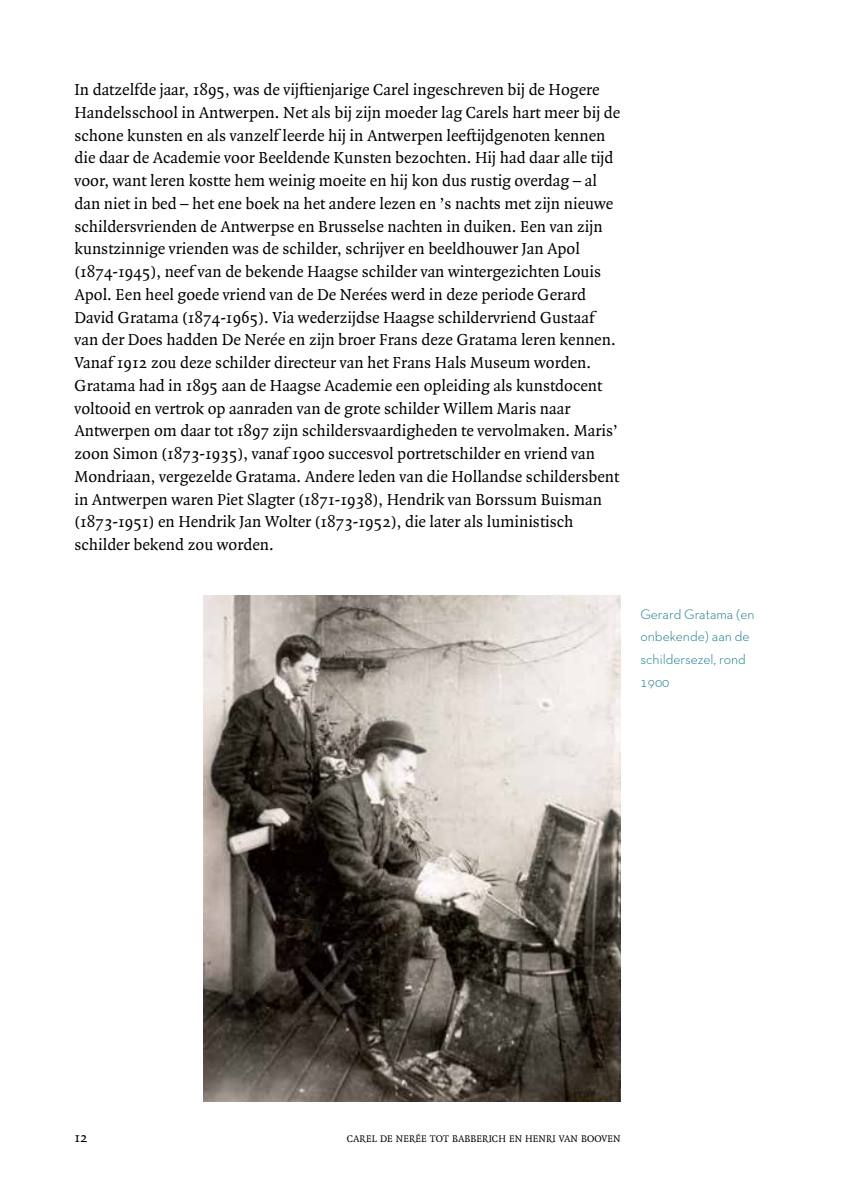
<style>
.page{position:relative;width:844px;height:1191px;background:#fff}
.page>*{position:absolute;margin:0;border:0;box-sizing:border-box;transform-origin:0 0}
.t1{font:17.15px/22.8px "Quadraat";color:#000}
.t2{font:14.88px "Quadraat";color:#000}
.t3{font:300 14px/22.8px "Neutra Text TF";color:#006b80}
.t4{font:10.33px "Quadraat";color:#000}
</style>
<div class="page">
<img style="left:203px;top:596px;width:417px;height:505px">
<p class="t1" style="left:74px;top:79px;width:547px">In datzelfde jaar, 1895, was de vijftienjarige Carel ingeschreven bij de Hogere Handelsschool in Antwerpen. Net als bij zijn moeder lag Carels hart meer bij de schone kunsten en als vanzelf leerde hij in Antwerpen leeftijdgenoten kennen die daar de Academie voor Beeldende Kunsten bezochten. Hij had daar alle tijd voor, want leren kostte hem weinig moeite en hij kon dus rustig overdag – al dan niet in bed – het ene boek na het andere lezen en ’s nachts met zijn nieuwe schildersvrienden de Antwerpse en Brusselse nachten in duiken. Een van zijn kunstzinnige vrienden was de schilder, schrijver en beeldhouwer Jan Apol (1874-1945), neef van de bekende Haagse schilder van wintergezichten Louis Apol. Een heel goede vriend van de De Nerées werd in deze periode Gerard David Gratama (1874-1965). Via wederzijdse Haagse schildervriend Gustaaf van der Does hadden De Nerée en zijn broer Frans deze Gratama leren kennen.<br>Vanaf 1912 zou deze schilder directeur van het Frans Hals Museum worden.<br>Gratama had in 1895 aan de Haagse Academie een opleiding als kunstdocent voltooid en vertrok op aanraden van de grote schilder Willem Maris naar Antwerpen om daar tot 1897 zijn schildersvaardigheden te vervolmaken. Maris’ zoon Simon (1873-1935), vanaf 1900 succesvol portretschilder en vriend van Mondriaan, vergezelde Gratama. Andere leden van die Hollandse schildersbent in Antwerpen waren Piet Slagter (1871-1938), Hendrik van Borssum Buisman (1873-1951) en Hendrik Jan Wolter (1873-1952), die later als luministisch schilder bekend zou worden.</p>
<p class="t3" style="left:640px;top:602px;width:116px">Gerard Gratama (en onbekende) aan de schildersezel, rond<br>1900</p>
<p class="t2" style="left:74px;top:1129px;width:15px">12</p>
<p class="t4" style="left:347px;top:1133px;width:275px">CAREL DE NERÉE TOT BABBERICH EN HENRI VAN BOOVEN</p>
</div>
